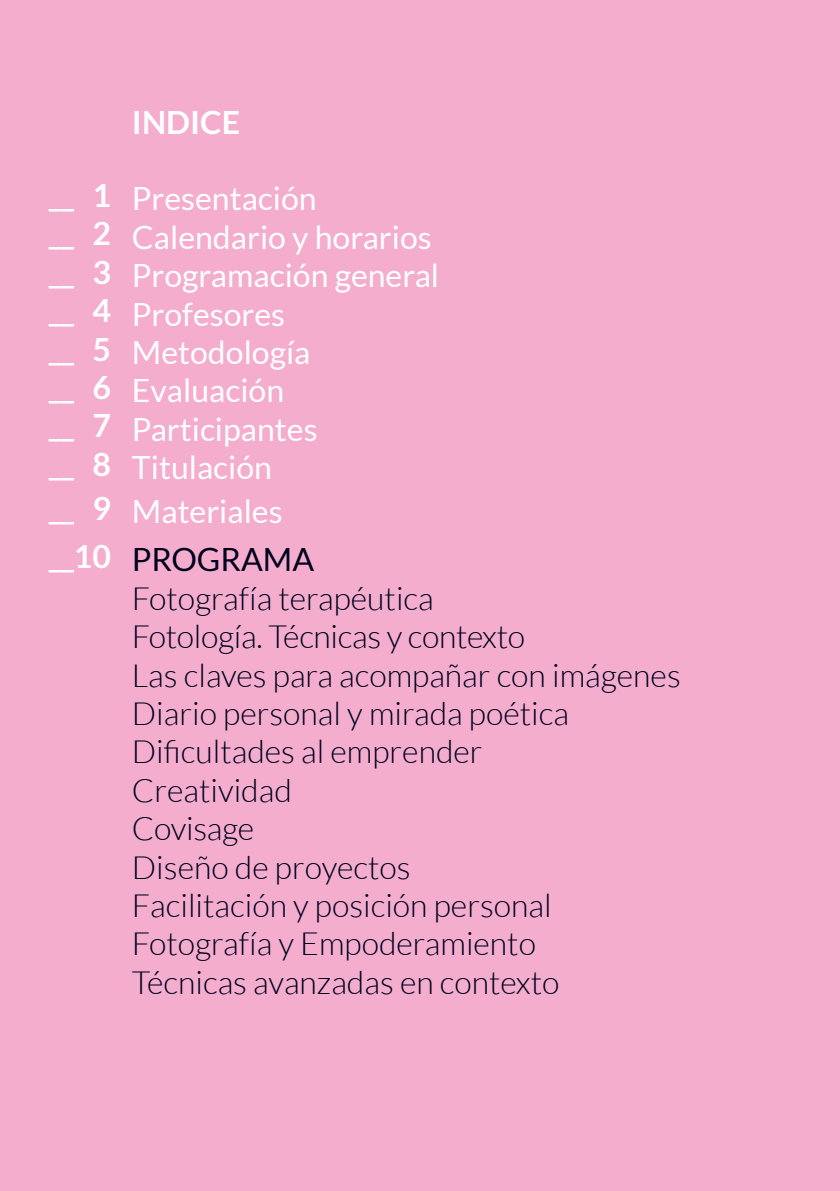
<style>
.page{position:relative;width:840px;height:1191px;background:#fff}
.page>*{position:absolute;margin:0;border:0;box-sizing:border-box;transform-origin:0 0}
.t1{font:300 32px/38.4px "Lato";color:#00011f}
.t2{font:32px/38.4px "Lato";color:#fff}
.t3{font:700 32px/38.4px "Lato";color:#fff;text-align:justify}
.t4{font:32px "Lato";color:#00011f}
</style>
<div class="page">
<div style="left:0;top:0;width:839px;height:1191px;background:#f4adcd"></div>
<p class="t3" style="left:49px;top:176px;width:64px">__ 1 __ 2 __ 3 __ 4 __ 5 __ 6 __ 7 __ 8</p>
<p class="t3" style="left:49px;top:484px;width:64px;line-height:48px">__ 9 __10</p>
<p class="t3" style="left:132px;top:102px;width:109px">INDICE</p>
<p class="t2" style="left:132px;top:179px;width:308px">Presentación<br>Calendario y horarios<br>Programación general<br>Profesores<br>Metodología<br>Evaluación<br>Participantes<br>Titulación</p>
<p class="t2" style="left:132px;top:492px;width:152px">Materiales</p>
<p class="t4" style="left:132px;top:542px;width:184px">PROGRAMA</p>
<p class="t1" style="left:132px;top:579px;width:550px">Fotografía terapéutica<br>Fotología. Técnicas y contexto<br>Las claves para acompañar con imágenes<br>Diario personal y mirada poética<br>Dificultades al emprender<br>Creatividad<br>Covisage<br>Diseño de proyectos<br>Facilitación y posición personal<br>Fotografía y Empoderamiento<br>Técnicas avanzadas en contexto</p>
</div>
